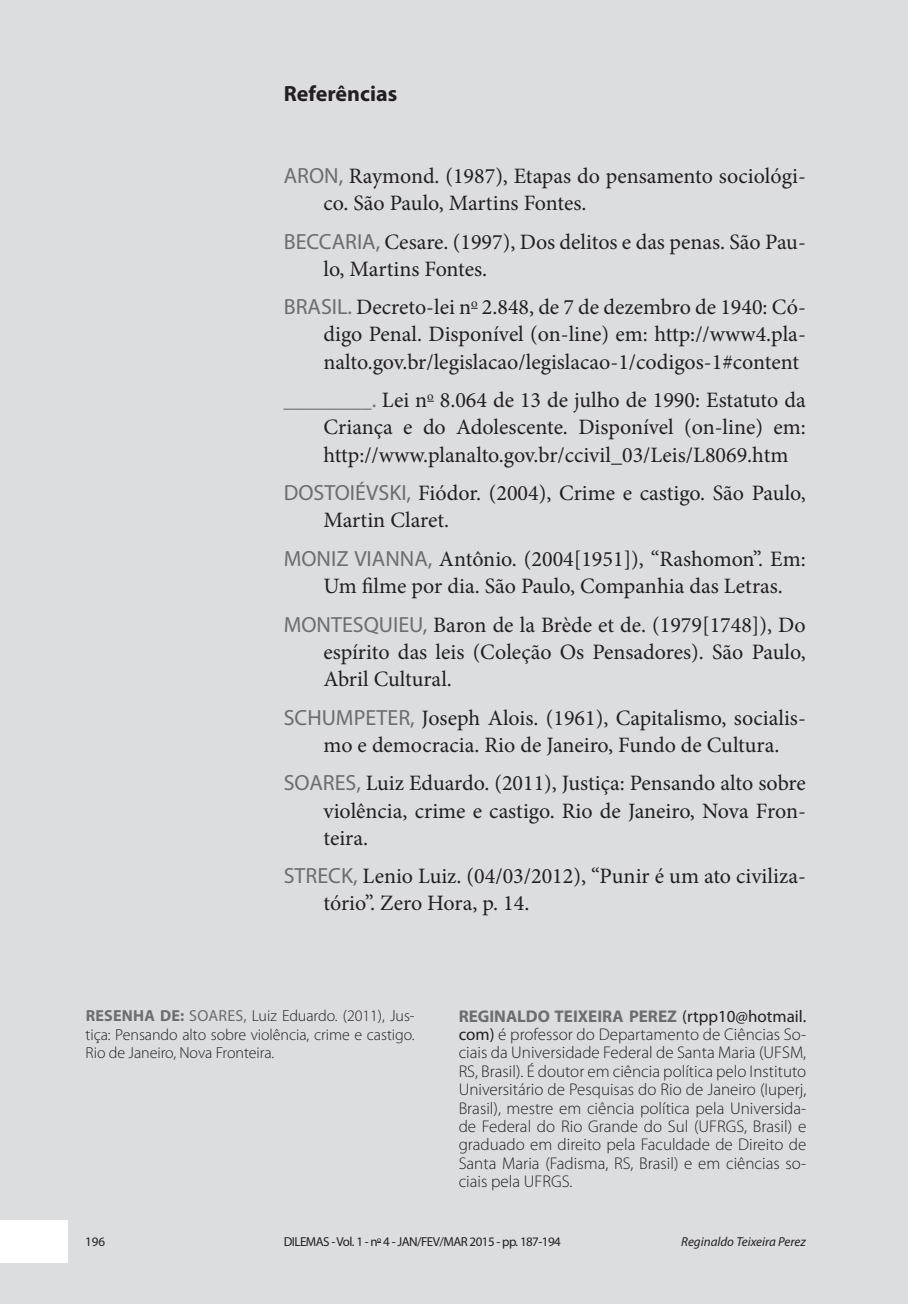
<style>
.page{position:relative;width:908px;height:1304px;background:#fff}
.page>*{position:absolute;margin:0;border:0;box-sizing:border-box;transform-origin:0 0}
.referencias{font:22px/27.2px "Minion Pro";color:#231f20}
.sub{font:700 22px "Myriad Pro";color:#231f20}
.texto{font:300 17px/18.4px "Myriad Pro";color:#231f20;text-align:justify}
.texto-2{font:300 16px/18.4px "Myriad Pro";letter-spacing:-.005em;color:#231f20;text-align:justify}
.t1{font:13px "Myriad Pro";letter-spacing:-.04em;color:#231f20}
.t2{font:italic 13px "Myriad Pro";color:#231f20}
.s1{font-family:"Myriad Pro";color:#6c6d70}
.s2{font-weight:700;color:#6c6d70}
.s3{font-weight:400;color:#6c6d70}
.s4{font-weight:400}
</style>
<div class="page">
<div style="left:0;top:0;width:907px;height:1304px;background:#dcdddf"></div>
<div style="left:0;top:1220px;width:68px;height:43px;background:#fff"></div>
<p class="sub" style="left:283px;top:79px;width:115px">Referências</p>
<p class="referencias" style="left:323px;top:162px;width:483px;text-indent:-40px"><span class="s1">ARON,</span> Raymond. (1987), Etapas do pensamento sociológi&shy;co. São Paulo, Martins Fontes.</p>
<p class="referencias" style="left:323px;top:228px;width:483px;text-indent:-40px"><span class="s1">BECCARIA,</span> Cesare. (1997), Dos delitos e das penas. São Pau&shy;lo, Martins Fontes.</p>
<p class="referencias" style="left:323px;top:294px;width:483px;text-align:justify;text-indent:-40px"><span class="s1">BRASIL.</span> Decreto-lei n<sup>o</sup> 2.848, de 7 de dezembro de 1940: Có&shy;digo Penal. Disponível (on-line) em: http://www4.pla&shy;nalto.gov.br/legislacao/legislacao-1/codigos-1#content</p>
<p class="referencias" style="left:323px;top:387px;width:483px;text-align:justify;text-indent:-40px"><span class="s1">________.</span> Lei n<sup>o</sup> 8.064 de 13 de julho de 1990: Estatuto da Criança e do Adolescente. Disponível (on-line) em: http://www.planalto.gov.br/ccivil_03/Leis/L8069.htm</p>
<p class="referencias" style="left:323px;top:480px;width:483px;text-indent:-40px"><span class="s1">DOSTOIÉVSKI,</span> Fiódor. (2004), Crime e castigo. São Paulo,<br>Martin Claret.</p>
<p class="referencias" style="left:323px;top:545px;width:483px;text-indent:-40px"><span class="s1">MONIZ VIANNA,</span> Antônio. (2004[1951]), “Rashomon”. Em:<br>Um filme por dia. São Paulo, Companhia das Letras.</p>
<p class="referencias" style="left:323px;top:611px;width:483px;text-align:justify;text-indent:-40px"><span class="s1">MONTESQUIEU,</span> Baron de la Brède et de. (1979[1748]), Do espírito das leis (Coleção Os Pensadores). São Paulo, Abril Cultural.</p>
<p class="referencias" style="left:323px;top:704px;width:483px;text-indent:-40px"><span class="s1">SCHUMPETER,</span> Joseph Alois. (1961), Capitalismo, socialis&shy;mo e democracia. Rio de Janeiro, Fundo de Cultura.</p>
<p class="referencias" style="left:323px;top:770px;width:483px;text-align:justify;text-indent:-40px"><span class="s1">SOARES,</span> Luiz Eduardo. (2011), Justiça: Pensando alto sobre violência, crime e castigo. Rio de Janeiro, Nova Fron&shy;teira.</p>
<p class="referencias" style="left:323px;top:863px;width:483px;text-indent:-40px"><span class="s1">STRECK,</span> Lenio Luiz. (04/03/2012), “Punir é um ato civiliza&shy;tório”. Zero Hora, p. 14.</p>
<p class="texto-2" style="left:85px;top:1006px;width:330px"><span class="s2">RESENHA DE:</span> <span class="s3">SOARES,</span> Luiz Eduardo. (2011), Jus&shy;tiça: Pensando alto sobre violência, crime e castigo.<br>Rio de Janeiro, Nova Fronteira.</p>
<p class="texto" style="left:458px;top:1007px;width:349px"><span class="s2">REGINALDO TEIXEIRA PEREZ</span> <span class="s4">(rtpp10@hotmail. com)</span> é professor do Departamento de Ciências So&shy;ciais da Universidade Federal de Santa Maria (UFSM, RS, Brasil). É doutor em ciência política pelo Instituto Universitário de Pesquisas do Rio de Janeiro (Iuperj, Brasil), mestre em ciência política pela Universida&shy;de Federal do Rio Grande do Sul (UFRGS, Brasil) e graduado em direito pela Faculdade de Direito de Santa Maria (Fadisma, RS, Brasil) e em ciências so&shy;ciais pela UFRGS.</p>
<p class="t1" style="left:85px;top:1234px;width:22px">196</p>
<p class="t1" style="left:283px;top:1234px;width:278px">DILEMAS - Vol. 1 - n<sup>o</sup> 4 - JAN/FEV/MAR 2015 - pp. 187-194</p>
<p class="t2" style="left:681px;top:1234px;width:126px">Reginaldo Teixeira Perez</p>
</div>
